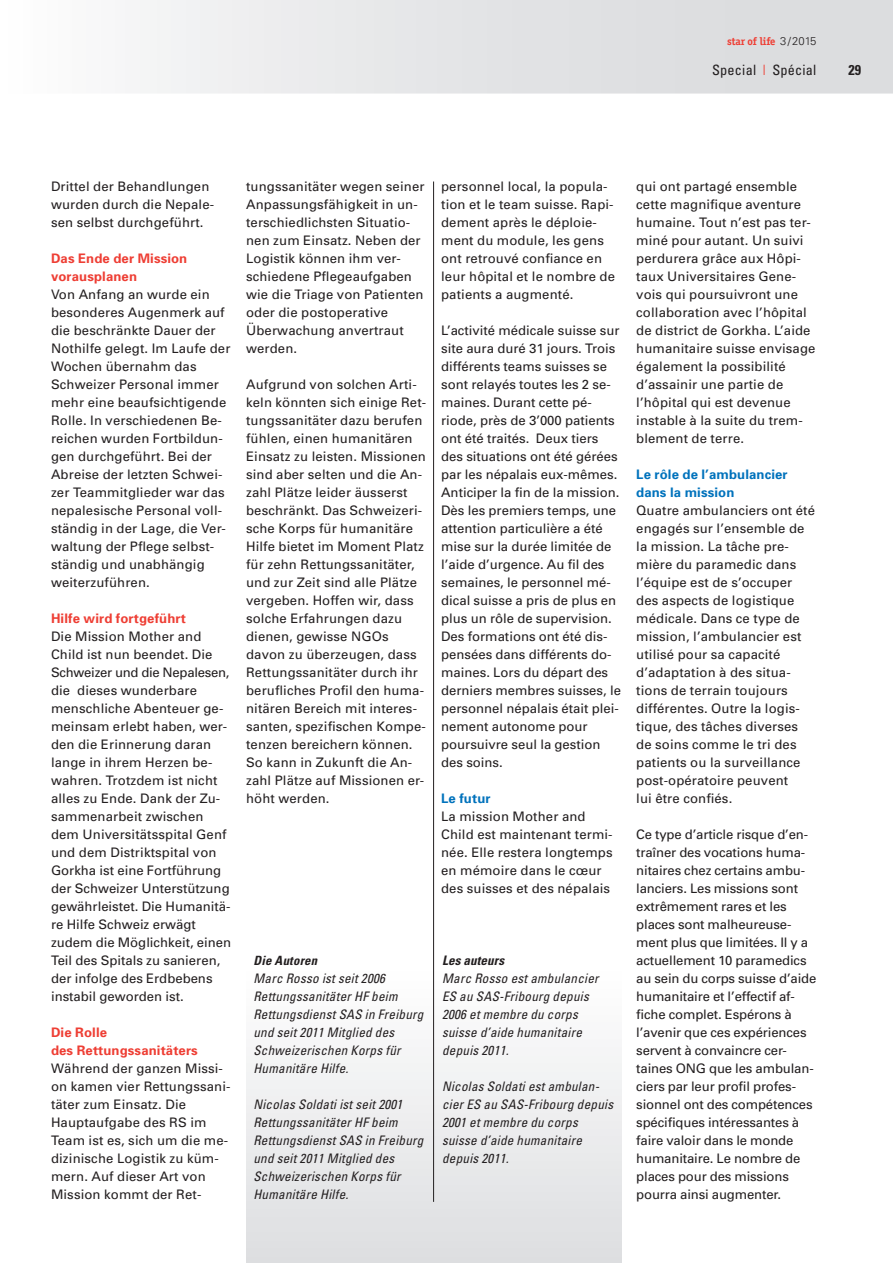
<style>
.page{position:relative;width:893px;height:1263px;background:#fff}
.page>*{position:absolute;margin:0;border:0;box-sizing:border-box;transform-origin:0 0}
.t1{font:condensed 14.25px "Univers";letter-spacing:.015em;color:#231f20}
.t2{font:700 condensed 14.25px "Univers";color:#231f20}
.t3{font:13.2px/18px "Univers";letter-spacing:.01em;color:#231f20}
.t4{font:13.2px/18px "Univers";letter-spacing:-.01em;color:#231f20}
.t5{font:italic condensed 13.2px/18px "Univers";letter-spacing:.02em;color:#231f20}
.t6{font:700 13.2px/18px "Univers";letter-spacing:.01em;color:#ee3e34}
.t7{font:700 13.2px/18px "Univers";letter-spacing:.01em;color:#0072bc}
.t8{font:italic 700 condensed 13.2px "Univers";letter-spacing:.01em;color:#231f20}
.t9{font:italic 700 condensed 12.75px "Univers";letter-spacing:.02em;color:#231f20}
.t10{font:700 11.25px "Officina Serif";color:#ee3e34}
.s1{font-family:"Univers";font-weight:300;color:#231f20}
.s2{color:#ee3e34}
</style>
<div class="page">
<svg style="left:140px;top:0;width:753px;height:94px;background:#e4e4e6"></svg>
<div style="left:246px;top:965px;width:375px;height:298px;background:linear-gradient(to bottom,#fff,#dddee0)"></div>
<hr style="left:433px;top:181px;width:1px;height:1021px;background:#231f20">
<p class="t10" style="left:727px;top:35px;width:91px">star of life <span class="s1">3/2015</span></p>
<p class="t1" style="left:712px;top:61px;width:106px">Special <span class="s2">|</span> Spécial</p>
<p class="t2" style="left:848px;top:61px;width:14px">29</p>
<p class="t3" style="left:51px;top:177px;width:165px">Drittel der Behandlungen wurden durch die Nepale&shy;sen selbst durchgeführt.</p>
<p class="t6" style="left:51px;top:249px;width:138px">Das Ende der Mission vorausplanen</p>
<p class="t3" style="left:51px;top:285px;width:181px">Von Anfang an wurde ein besonderes Augenmerk auf die beschränkte Dauer der<br>Nothilfe gelegt. Im Laufe der<br>Wochen übernahm das<br>Schweizer Personal immer mehr eine beaufsichtigende<br>Rolle. In verschiedenen Be&shy;reichen wurden Fortbildun&shy;gen durchgeführt. Bei der<br>Abreise der letzten Schwei&shy;zer Teammitglieder war das nepalesische Personal voll&shy;ständig in der Lage, die Ver&shy;waltung der Pflege selbst&shy;ständig und unabhängig weiterzuführen.</p>
<p class="t6" style="left:51px;top:609px;width:136px">Hilfe wird fortgeführt</p>
<p class="t3" style="left:51px;top:627px;width:182px">Die Mission Mother and<br>Child ist nun beendet. Die<br>Schweizer und die Nepalesen, die dieses wunderbare menschliche Abenteuer ge&shy;meinsam erlebt haben, wer&shy;den die Erinnerung daran lange in ihrem Herzen be&shy;wahren. Trotzdem ist nicht alles zu Ende. Dank der Zu&shy;sammenarbeit zwischen dem Universitätsspital Genf und dem Distriktspital von<br>Gorkha ist eine Fortführung der Schweizer Unterstützung gewährleistet. Die Humanitä&shy;re Hilfe Schweiz erwägt zudem die Möglichkeit, einen<br>Teil des Spitals zu sanieren, der infolge des Erdbebens instabil geworden ist.</p>
<p class="t6" style="left:51px;top:1023px;width:148px">Die Rolle<br>des Rettungssanitäters</p>
<p class="t3" style="left:51px;top:1059px;width:181px">Während der ganzen Missi&shy;on kamen vier Rettungssani&shy;täter zum Einsatz. Die<br>Hauptaufgabe des RS im<br>Team ist es, sich um die me&shy;dizinische Logistik zu küm&shy;mern. Auf dieser Art von<br>Mission kommt der Ret-</p>
<p class="t3" style="left:246px;top:177px;width:180px">tungssanitäter wegen seiner<br>Anpassungsfähigkeit in un&shy;terschiedlichsten Situatio&shy;nen zum Einsatz. Neben der<br>Logistik können ihm ver&shy;schiedene Pflegeaufgaben wie die Triage von Patienten oder die postoperative<br>Überwachung anvertraut werden.</p>
<p class="t3" style="left:246px;top:375px;width:182px">Aufgrund von solchen Arti&shy;keln könnten sich einige Ret&shy;tungssanitäter dazu berufen fühlen, einen humanitären<br>Einsatz zu leisten. Missionen sind aber selten und die An&shy;zahl Plätze leider äusserst beschränkt. Das Schweizeri&shy;sche Korps für humanitäre<br>Hilfe bietet im Moment Platz für zehn Rettungssanitäter, und zur Zeit sind alle Plätze vergeben. Hoffen wir, dass solche Erfahrungen dazu dienen, gewisse NGOs davon zu überzeugen, dass<br>Rettungssanitäter durch ihr berufliches Profil den huma&shy;nitären Bereich mit interes&shy;santen, spezifischen Kompe&shy;tenzen bereichern können.<br>So kann in Zukunft die An&shy;zahl Plätze auf Missionen er&shy;höht werden.</p>
<p class="t3" style="left:441px;top:177px;width:175px">personnel local, la popula&shy;tion et le team suisse. Rapi&shy;dement après le déploie&shy;ment du module, les gens ont retrouvé confiance en leur hôpital et le nombre de patients a augmenté.</p>
<p class="t3" style="left:441px;top:321px;width:181px">L’activité médicale suisse sur site aura duré 31 jours. Trois différents teams suisses se sont relayés toutes les 2 se&shy;maines. Durant cette pé&shy;riode, près de 3’000 patients ont été traités. Deux tiers des situations ont été gérées par les népalais eux-mêmes.<br>Anticiper la fin de la mission.<br>Dès les premiers temps, une attention particulière a été mise sur la durée limitée de l’aide d’urgence. Au fil des semaines, le personnel mé&shy;dical suisse a pris de plus en plus un rôle de supervision.<br>Des formations ont été dis&shy;pensées dans différents do&shy;maines. Lors du départ des derniers membres suisses, le personnel népalais était plei&shy;nement autonome pour poursuivre seul la gestion des soins.</p>
<p class="t7" style="left:441px;top:789px;width:51px">Le futur</p>
<p class="t3" style="left:441px;top:807px;width:173px">La mission Mother and<br>Child est maintenant termi&shy;née. Elle restera longtemps en mémoire dans le cœur des suisses et des népalais</p>
<p class="t9" style="left:253px;top:953px;width:65px">Die Autoren</p>
<p class="t5" style="left:253px;top:969px;width:172px">Marc Rosso ist seit 2006<br>Rettungssanitäter HF beim<br>Rettungsdienst SAS in Freiburg und seit 2011 Mitglied des<br>Schweizerischen Korps für<br>Humanitäre Hilfe.</p>
<p class="t5" style="left:253px;top:1095px;width:172px">Nicolas Soldati ist seit 2001<br>Rettungssanitäter HF beim<br>Rettungsdienst SAS in Freiburg und seit 2011 Mitglied des<br>Schweizerischen Korps für<br>Humanitäre Hilfe.</p>
<p class="t8" style="left:442px;top:953px;width:64px">Les auteurs</p>
<p class="t5" style="left:442px;top:969px;width:158px">Marc Rosso est ambulancier<br>ES au SAS-Fribourg depuis<br>2006 et membre du corps suisse d’aide humanitaire depuis 2011.</p>
<p class="t5" style="left:442px;top:1077px;width:173px">Nicolas Soldati est ambulan&shy;cier ES au SAS-Fribourg depuis<br>2001 et membre du corps suisse d’aide humanitaire depuis 2011.</p>
<p class="t3" style="left:636px;top:177px;width:181px">qui ont partagé ensemble cette magnifique aventure humaine. Tout n’est pas ter&shy;miné pour autant. Un suivi perdurera grâce aux Hôpi&shy;taux Universitaires Gene&shy;vois qui poursuivront une collaboration avec l’hôpital de district de Gorkha. L’aide humanitaire suisse envisage également la possibilité d’assainir une partie de l’hôpital qui est devenue instable à la suite du trem&shy;blement de terre.</p>
<p class="t7" style="left:636px;top:465px;width:153px">Le rôle de l’ambulancier dans la mission</p>
<p class="t3" style="left:636px;top:501px;width:180px">Quatre ambulanciers ont été engagés sur l’ensemble de la mission. La tâche pre&shy;mière du paramedic dans l’équipe est de s’occuper des aspects de logistique médicale. Dans ce type de mission, l’ambulancier est utilisé pour sa capacité d’adaptation à des situa&shy;tions de terrain toujours différentes. Outre la logis&shy;tique, des tâches diverses de soins comme le tri des patients ou la surveillance post-opératoire peuvent<br>lui être confiés.</p>
<p class="t4" style="left:636px;top:825px;width:182px">Ce type d’article risque d’en&shy;traîner des vocations huma&shy;nitaires chez certains ambu&shy;lanciers. Les missions sont extrêmement rares et les places sont malheureuse&shy;ment plus que limitées. Il y a actuellement 10 paramedics au sein du corps suisse d’aide humanitaire et l’effectif af&shy;fiche complet. Espérons à l’avenir que ces expériences servent à convaincre cer&shy;taines ONG que les ambulan&shy;ciers par leur profil profes&shy;sionnel ont des compétences spécifiques intéressantes à faire valoir dans le monde humanitaire. Le nombre de places pour des missions pourra ainsi augmenter.</p>
</div>
